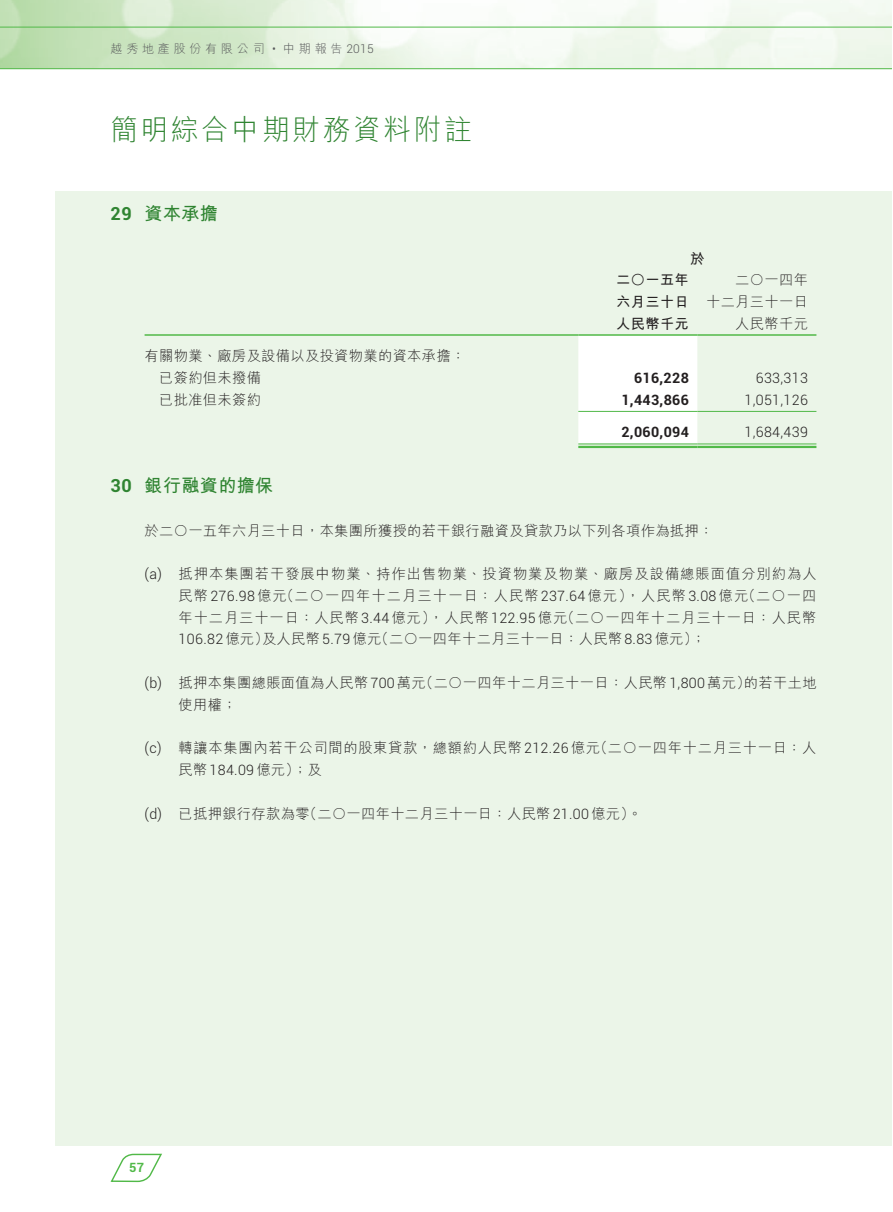
<style>
.page{position:relative;width:893px;height:1212px;background:#fff}
.page>*{position:absolute;margin:0;border:0;box-sizing:border-box;transform-origin:0 0}
.t1{font:300 28.5px "M Hei HK";letter-spacing:.095em;color:#2f8431}
._3__標題{font:700 18px "M Hei HK";letter-spacing:.025em;color:#2f8431}
._3__標題-2{font:700 18px "Roboto";color:#2f8431}
._1__內文{font:300 14.25px "M Hei HK";letter-spacing:.025em;color:#231f20}
._1__內文-2{font:300 14.25px/21.8px "M Hei HK";letter-spacing:.065em;color:#231f20}
._1__內文-3{font:300 14.25px "Roboto";letter-spacing:.025em;color:#231f20}
._1__內文-4{font:300 14.25px "M Hei HK";letter-spacing:.05em;color:#231f20}
._1__內文-5{font:300 14.25px "M Hei HK";letter-spacing:.07em;color:#231f20}
._1__內文-6{font:300 14.25px "M Hei HK";letter-spacing:.08em;color:#231f20}
._1__內文-7{font:700 14.25px "Roboto";letter-spacing:.025em;color:#231f20}
._1__內文-8{font:700 14.25px "M Hei HK";letter-spacing:.025em;color:#231f20}
.t2{font:700 12.75px "Roboto";color:#51b948}
.t3{font:300 12px "M Hei HK";letter-spacing:.315em;color:#57585a}
.t4{font:300 12px "Roboto";color:#57585a}
.s1{font-family:"Roboto"}
.s2{font-family:"M Hei HK"}
</style>
<div class="page">
<svg style="left:0;top:27px;width:892px;height:43px"></svg>
<svg style="left:110px;top:1153px;width:52px;height:30px"></svg>
<div style="left:55px;top:192px;width:836px;height:954px;background:#ebf5e8"></div>
<div style="left:578px;top:336px;width:119px;height:108px;background:#fff"></div>
<hr style="left:145px;top:334px;width:433px;height:2px;background:#51b948">
<hr style="left:578px;top:334px;width:119px;height:2px;background:#51b948">
<hr style="left:697px;top:334px;width:119px;height:2px;background:#51b948">
<hr style="left:578px;top:411px;width:119px;height:1px;background:#51b948">
<hr style="left:697px;top:411px;width:119px;height:1px;background:#51b948">
<hr style="left:578px;top:444px;width:119px;height:1px;background:#51b948">
<hr style="left:578px;top:446px;width:119px;height:2px;background:#51b948">
<hr style="left:697px;top:444px;width:119px;height:1px;background:#51b948">
<hr style="left:697px;top:446px;width:119px;height:2px;background:#51b948">
<p class="t3" style="left:111px;top:43px;width:156px">越秀地產股份有限公司</p>
<p class="t4" style="left:272px;top:41px;width:5px">•</p>
<p class="t3" style="left:283px;top:43px;width:92px">中期報告 <span class="s1">2015</span></p>
<h1 class="t1" style="left:111px;top:115px;width:363px">簡明綜合中期財務資料附註</h1>
<p class="_3__標題-2" style="left:111px;top:201px;width:23px">29</p>
<p class="_3__標題" style="left:145px;top:200px;width:75px">資本承擔</p>
<p class="_1__內文" style="left:145px;top:349px;width:322px">有關物業、廠房及設備以及投資物業的資本承擔：</p>
<p class="_1__內文" style="left:159px;top:370px;width:103px">已簽約但未撥備</p>
<p class="_1__內文" style="left:159px;top:392px;width:103px">已批准但未簽約</p>
<p class="_1__內文-8" style="left:690px;top:248px;width:16px">於</p>
<p class="_1__內文-8" style="left:616px;top:270px;width:74px">二○一五年</p>
<p class="_1__內文-8" style="left:616px;top:292px;width:74px">六月三十日</p>
<p class="_1__內文-8" style="left:616px;top:313px;width:74px">人民幣千元</p>
<p class="_1__內文" style="left:735px;top:273px;width:74px">二○一四年</p>
<p class="_1__內文" style="left:706px;top:295px;width:103px">十二月三十一日</p>
<p class="_1__內文" style="left:735px;top:316px;width:74px">人民幣千元</p>
<p class="_1__內文-7" style="left:634px;top:368px;width:56px">616,228</p>
<p class="_1__內文-3" style="left:756px;top:368px;width:54px">633,313</p>
<p class="_1__內文-7" style="left:621px;top:390px;width:69px">1,443,866</p>
<p class="_1__內文-3" style="left:744px;top:390px;width:65px">1,051,126</p>
<p class="_1__內文-7" style="left:621px;top:422px;width:69px">2,060,094</p>
<p class="_1__內文-3" style="left:744px;top:422px;width:65px">1,684,439</p>
<p class="_3__標題-2" style="left:111px;top:473px;width:23px">30</p>
<p class="_3__標題" style="left:145px;top:472px;width:130px">銀行融資的擔保</p>
<p class="_1__內文" style="left:145px;top:523px;width:570px">於二○一五年六月三十日，本集團所獲授的若干銀行融資及貸款乃以下列各項作為抵押：</p>
<p class="_1__內文-5" style="left:179px;top:567px;width:639px">抵押本集團若干發展中物業、持作出售物業、投資物業及物業、廠房及設備總賬面值分別約為人</p>
<p class="_1__內文-3" style="left:145px;top:564px;width:19px">)a(</p>
<p class="_1__內文-6" style="left:280px;top:588px;width:470px">（二○一四年十二月三十一日：人民幣<span class="s1">237.64</span>億元 ，） 人民幣<span class="s1">3.08</span>億元</p>
<p class="_1__內文" style="left:741px;top:588px;width:76px">（二○一四</p>
<p class="_1__內文-3" style="left:179px;top:586px;width:110px"><span class="s2">民幣</span>276.98<span class="s2">億元</span></p>
<p class="_1__內文-2" style="left:375px;top:606px;width:333px;text-indent:-196px">年十二月三十一日：人民幣<span class="s1">3.44</span>億元，）人民幣<span class="s1">122.95</span>億元<br>（二○一四年十二月三十一日：人民幣<span class="s1">8.83</span>億元 ;(</p>
<p class="_1__內文-2" style="left:561px;top:606px;width:257px">（二○一四年十二月三十一日：人民幣</p>
<p class="_1__內文-3" style="left:179px;top:629px;width:92px">106.82<span class="s2">億元）</span></p>
<p class="_1__內文" style="left:262px;top:632px;width:121px">及人民幣<span class="s1">5.79</span>億元</p>
<p class="_1__內文-3" style="left:145px;top:673px;width:19px">)b(</p>
<p class="_1__內文" style="left:419px;top:675px;width:333px">（二○一四年十二月三十一日：人民幣<span class="s1">1,800</span>萬元）</p>
<p class="_1__內文" style="left:179px;top:675px;width:249px">抵押本集團總賬面值為人民幣<span class="s1">700</span>萬元</p>
<p class="_1__內文" style="left:744px;top:675px;width:74px">的若干土地</p>
<p class="_1__內文" style="left:179px;top:697px;width:60px">使用權;</p>
<p class="_1__內文-3" style="left:145px;top:738px;width:19px">)c(</p>
<p class="_1__內文-4" style="left:179px;top:741px;width:423px">轉讓本集團內若干公司間的股東貸款，總額約人民幣<span class="s1">212.26</span>億元</p>
<p class="_1__內文-4" style="left:593px;top:741px;width:225px">（二○一四年十二月三十一日：人</p>
<p class="_1__內文-3" style="left:145px;top:803px;width:19px">)d(</p>
<p class="_1__內文" style="left:179px;top:762px;width:145px">民幣<span class="s1">184.09</span>億元）；及</p>
<p class="_1__內文" style="left:303px;top:806px;width:341px">（二○一四年十二月三十一日：人民幣<span class="s1">21.00</span>億元。(</p>
<p class="_1__內文" style="left:179px;top:806px;width:132px">已抵押銀行存款為零</p>
<p class="t2" style="left:129px;top:1159px;width:16px">57</p>
</div>
